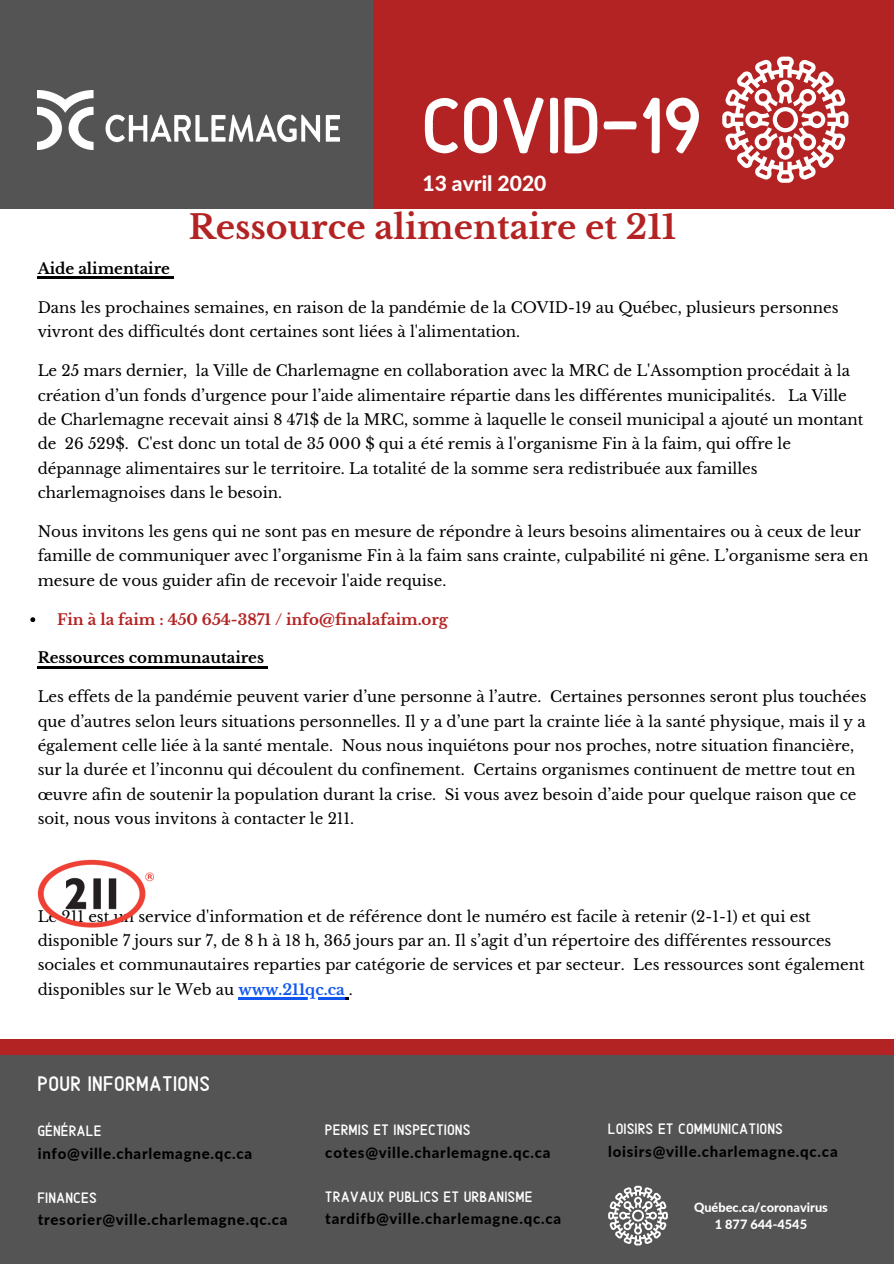
<style>
.page{position:relative;width:894px;height:1264px;background:#fff}
.page>*{position:absolute;margin:0;border:0;box-sizing:border-box;transform-origin:0 0}
.t1{font:79.5px "Alaska";letter-spacing:.02em;color:#fff}
.t2{font:700 33px "Libre Baskerville";color:#b42323}
.t3{font:21px "Alaska";letter-spacing:.05em;color:#fff}
.t4{font:800 21px "Lato";color:#fff}
.t5{font:15px/24.3px "Libre Baskerville";color:#000}
.t6{font:800 15px "Lato";letter-spacing:.05em;color:#000}
.t7{font:15px "Alaska";letter-spacing:.05em;color:#fff}
.t8{font:700 15px "Libre Baskerville";color:#b42323}
.t9{font:700 15px "Libre Baskerville";color:#000}
.t10{font:800 12.75px/17px "Lato";color:#fff;text-align:center}
.s1{font-weight:700;color:#1257f1}
</style>
<div class="page">
<div style="left:0;top:0;width:373px;height:208px;background:#545454"></div>
<div style="left:0;top:1055px;width:893px;height:208px;background:#545454"></div>
<div style="left:373px;top:0;width:520px;height:208px;background:#b42323"></div>
<img style="left:38px;top:91px;width:301px;height:58px">
<svg style="left:722px;top:57px;width:126px;height:126px"></svg>
<div style="left:0;top:1039px;width:893px;height:16px;background:#b42323"></div>
<svg style="left:30px;top:617px;width:5px;height:5px"></svg>
<hr style="left:38px;top:276px;width:132px;height:3px;background:#000">
<svg style="left:170px;top:276px;width:4px;height:3px"></svg>
<hr style="left:38px;top:666px;width:226px;height:2px;background:#000">
<hr style="left:238px;top:996px;width:107px;height:3px;background:#1257f1">
<svg style="left:608px;top:1185px;width:59px;height:60px"></svg>
<img style="left:38px;top:859px;width:116px;height:69px">
<h1 class="t1" style="left:422px;top:65px;width:280px">COVID-19</h1>
<h3 class="t4" style="left:422px;top:170px;width:125px">13 avril 2020</h3>
<h2 class="t2" style="left:189px;top:207px;width:488px">Ressource alimentaire et 211</h2>
<p class="t9" style="left:38px;top:259px;width:134px">Aide alimentaire</p>
<p class="t5" style="left:38px;top:295px;width:802px">Dans les prochaines semaines, en raison de la pandémie de la COVID-19 au Québec, plusieurs personnes vivront des difficultés dont certaines sont liées à l'alimentation.</p>
<p class="t5" style="left:38px;top:359px;width:827px">Le 25 mars dernier, la Ville de Charlemagne en collaboration avec la MRC de L'Assomption procédait à la création d’un fonds d’urgence pour l’aide alimentaire répartie dans les différentes municipalités. La Ville de Charlemagne recevait ainsi 8 471$ de la MRC, somme à laquelle le conseil municipal a ajouté un montant de 26 529$. C'est donc un total de 35 000 $ qui a été remis à l'organisme Fin à la faim, qui offre le dépannage alimentaires sur le territoire. La totalité de la somme sera redistribuée aux familles charlemagnoises dans le besoin.</p>
<p class="t5" style="left:38px;top:519px;width:832px">Nous invitons les gens qui ne sont pas en mesure de répondre à leurs besoins alimentaires ou à ceux de leur famille de communiquer avec l’organisme Fin à la faim sans crainte, culpabilité ni gêne. L’organisme sera en mesure de vous guider afin de recevoir l'aide requise.</p>
<p class="t8" style="left:57px;top:610px;width:392px">Fin à la faim : 450 654-3871 / info@finalafaim.org</p>
<p class="t9" style="left:38px;top:649px;width:228px">Ressources communautaires</p>
<p class="t5" style="left:38px;top:685px;width:830px">Les effets de la pandémie peuvent varier d’une personne à l’autre. Certaines personnes seront plus touchées que d’autres selon leurs situations personnelles. Il y a d’une part la crainte liée à la santé physique, mais il y a également celle liée à la santé mentale. Nous nous inquiétons pour nos proches, notre situation financière, sur la durée et l’inconnu qui découlent du confinement. Certains organismes continuent de mettre tout en œuvre afin de soutenir la population durant la crise. Si vous avez besoin d’aide pour quelque raison que ce soit, nous vous invitons à contacter le 211.</p>
<p class="t5" style="left:38px;top:904px;width:828px">Le 211 est un service d'information et de référence dont le numéro est facile à retenir (2-1-1) et qui est disponible 7 jours sur 7, de 8 h à 18 h, 365 jours par an. Il s’agit d’un répertoire des différentes ressources sociales et communautaires reparties par catégorie de services et par secteur. Les ressources sont également disponibles sur le Web au <span class="s1">www.211qc.ca</span> .</p>
<h3 class="t3" style="left:38px;top:1067px;width:174px">POUR INFORMATIONS</h3>
<p class="t7" style="left:38px;top:1119px;width:65px">GÉNÉRALE</p>
<p class="t6" style="left:38px;top:1144px;width:216px">info@ville.charlemagne.qc.ca</p>
<p class="t7" style="left:38px;top:1186px;width:60px">FINANCES</p>
<p class="t6" style="left:38px;top:1210px;width:251px">tresorier@ville.charlemagne.qc.ca</p>
<p class="t7" style="left:325px;top:1118px;width:146px">PERMIS ET INSPECTIONS</p>
<p class="t6" style="left:325px;top:1142px;width:226px">cotes@ville.charlemagne.qc.ca</p>
<p class="t7" style="left:325px;top:1184px;width:208px">TRAVAUX PUBLICS ET URBANISME</p>
<p class="t6" style="left:325px;top:1209px;width:237px">tardifb@ville.charlemagne.qc.ca</p>
<p class="t7" style="left:608px;top:1117px;width:176px">LOISIRS ET COMMUNICATIONS</p>
<p class="t6" style="left:608px;top:1141px;width:231px">loisirs@ville.charlemagne.qc.ca</p>
<p class="t10" style="left:693px;top:1198px;width:135px">Québec.ca/coronavirus<br>1 877 644-4545</p>
</div>
